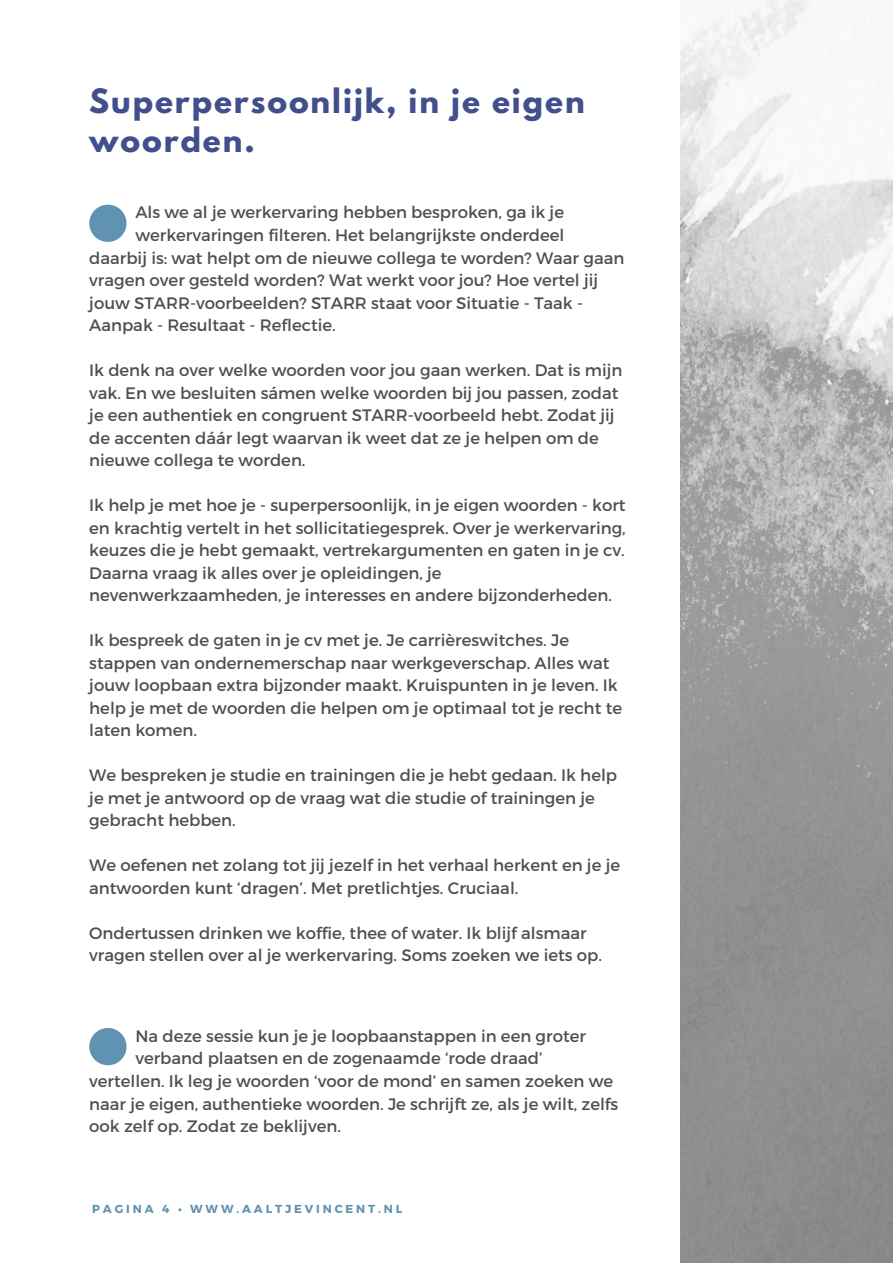
<style>
.page{position:relative;width:893px;height:1264px;background:#fff}
.page>*{position:absolute;margin:0;border:0;box-sizing:border-box;transform-origin:0 0}
.t1{font:700 29.7px/38.2px "League Spartan";letter-spacing:.065em;color:#414f8c}
.t2{font:16.5px/22.5px "Montserrat";color:#4f4f4f}
.t3{font:700 11.55px "Montserrat";letter-spacing:.25em;color:#6093b1}
</style>
<div class="page">
<img style="left:680px;top:0;width:212px;height:1262px">
<svg style="left:89px;top:205px;width:37px;height:37px"></svg>
<svg style="left:89px;top:1028px;width:37px;height:37px"></svg>
<p class="t1" style="left:89px;top:86px;width:497px">Superpersoonlijk, in je eigen woorden.</p>
<p class="t2" style="left:135px;top:200px;width:430px">Als we al je werkervaring hebben besproken, ga ik je werkervaringen filteren. Het belangrijkste onderdeel</p>
<p class="t2" style="left:89px;top:246px;width:536px">daarbij is: wat helpt om de nieuwe collega te worden? Waar gaan vragen over gesteld worden? Wat werkt voor jou? Hoe vertel jij jouw STARR-voorbeelden? STARR staat voor Situatie - Taak - Aanpak - Resultaat - Reflectie.</p>
<p class="t2" style="left:89px;top:358px;width:534px">Ik denk na over welke woorden voor jou gaan werken. Dat is mijn vak. En we besluiten sámen welke woorden bij jou passen, zodat je een authentiek en congruent STARR-voorbeeld hebt. Zodat jij de accenten dáár legt waarvan ik weet dat ze je helpen om de nieuwe collega te worden.</p>
<p class="t2" style="left:89px;top:493px;width:538px">Ik help je met hoe je - superpersoonlijk, in je eigen woorden - kort en krachtig vertelt in het sollicitatiegesprek. Over je werkervaring, keuzes die je hebt gemaakt, vertrekargumenten en gaten in je cv.<br>Daarna vraag ik alles over je opleidingen, je nevenwerkzaamheden, je interesses en andere bijzonderheden.</p>
<p class="t2" style="left:89px;top:628px;width:534px">Ik bespreek de gaten in je cv met je. Je carrièreswitches. Je stappen van ondernemerschap naar werkgeverschap. Alles wat jouw loopbaan extra bijzonder maakt. Kruispunten in je leven. Ik help je met de woorden die helpen om je optimaal tot je recht te laten komen.</p>
<p class="t2" style="left:89px;top:763px;width:529px">We bespreken je studie en trainingen die je hebt gedaan. Ik help je met je antwoord op de vraag wat die studie of trainingen je gebracht hebben.</p>
<p class="t2" style="left:89px;top:853px;width:532px">We oefenen net zolang tot jij jezelf in het verhaal herkent en je je antwoorden kunt ‘dragen’. Met pretlichtjes. Cruciaal.</p>
<p class="t2" style="left:89px;top:920px;width:514px">Ondertussen drinken we koffie, thee of water. Ik blijf alsmaar vragen stellen over al je werkervaring. Soms zoeken we iets op.</p>
<p class="t2" style="left:135px;top:1023px;width:452px">Na deze sessie kun je je loopbaanstappen in een groter verband plaatsen en de zogenaamde ‘rode draad’</p>
<p class="t2" style="left:89px;top:1069px;width:530px">vertellen. Ik leg je woorden ‘voor de mond’ en samen zoeken we naar je eigen, authentieke woorden. Je schrijft ze, als je wilt, zelfs ook zelf op. Zodat ze beklijven.</p>
<p class="t3" style="left:92px;top:1201px;width:312px">PAGINA 4 • WWW.AALTJEVINCENT.NL</p>
</div>
